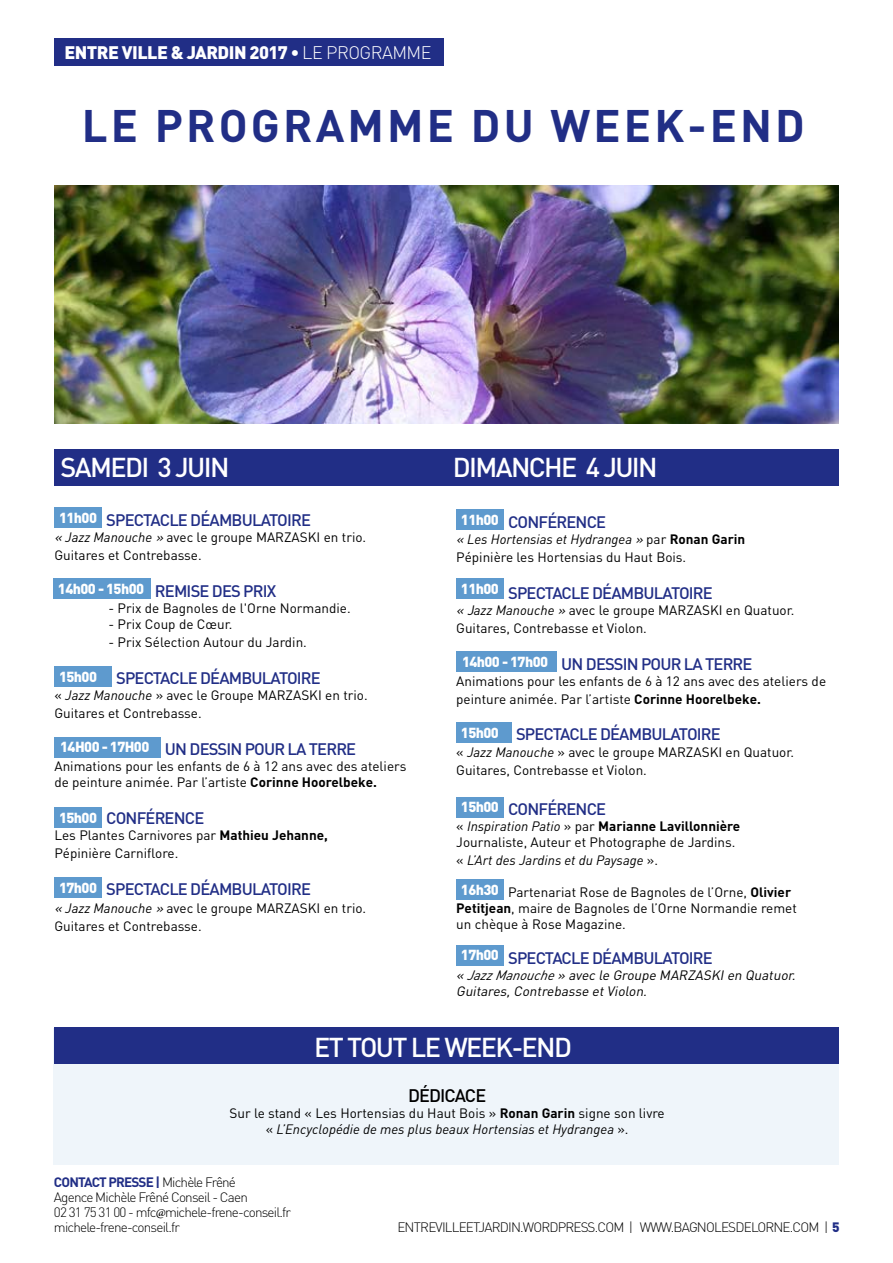
<style>
.page{position:relative;width:893px;height:1263px;background:#fff}
.page>*{position:absolute;margin:0;border:0;box-sizing:border-box;transform-origin:0 0}
.t1{font:700 45px "DIN";letter-spacing:.07em;color:#212e86}
.t2{font:500 27px "DIN";letter-spacing:-.06em;color:#fff}
.t3{font:900 18px "DIN";letter-spacing:-.03em;color:#fff}
.t4{font:500 18px "DIN";letter-spacing:-.05em;color:#000}
.t5{font:500 16.5px "DIN";letter-spacing:-.05em;color:#212e86}
.t6{font:900 14.4px "DIN";letter-spacing:-.04em;color:#fff}
.t7{font:13.5px/18px "DIN";color:#000}
.t8{font:300 13.5px/15px "DIN";letter-spacing:-.06em;color:#000}
.t9{font:italic 13.5px/16.2px "DIN";color:#000}
.t10{font:italic 13.5px "DIN";color:#000}
.s1{font-weight:300}
.s2{font-style:italic}
.s3{font-weight:700}
.s4{font-style:normal}
.s5{font-style:inherit}
.s6{font-weight:700;color:#212e86}
.s7{font-family:"Minion Pro";font-weight:400}
.s8{font-weight:900;color:#212e86}
</style>
<div class="page">
<div style="left:229px;top:449px;width:610px;height:36px;background:#212e86"></div>
<div style="left:53px;top:1028px;width:786px;height:136px;background:#eff5fa"></div>
<div style="left:54px;top:449px;width:186px;height:36px;background:#212e86"></div>
<div style="left:54px;top:507px;width:48px;height:21px;background:#5e9ace"></div>
<div style="left:456px;top:509px;width:48px;height:21px;background:#5e9ace"></div>
<div style="left:456px;top:578px;width:48px;height:21px;background:#5e9ace"></div>
<div style="left:54px;top:807px;width:48px;height:20px;background:#5e9ace"></div>
<div style="left:456px;top:797px;width:48px;height:20px;background:#5e9ace"></div>
<div style="left:54px;top:877px;width:48px;height:21px;background:#5e9ace"></div>
<div style="left:456px;top:945px;width:48px;height:20px;background:#5e9ace"></div>
<div style="left:456px;top:879px;width:48px;height:21px;background:#5e9ace"></div>
<div style="left:54px;top:667px;width:58px;height:20px;background:#5e9ace"></div>
<div style="left:53px;top:578px;width:98px;height:21px;background:#5e9ace"></div>
<div style="left:456px;top:722px;width:56px;height:21px;background:#5e9ace"></div>
<div style="left:54px;top:737px;width:107px;height:20px;background:#5e9ace"></div>
<div style="left:456px;top:651px;width:101px;height:21px;background:#5e9ace"></div>
<div style="left:54px;top:1028px;width:785px;height:36px;background:#212e86"></div>
<div style="left:54px;top:38px;width:389px;height:27px;background:#212e86"></div>
<img style="left:54px;top:186px;width:785px;height:237px">
<h3 class="t3" style="left:64px;top:41px;width:369px">ENTRE VILLE &amp; JARDIN 2017 • <span class="s1">LE PROGRAMME</span></h3>
<h1 class="t1" style="left:82px;top:96px;width:725px">LE PROGRAMME DU WEEK-END</h1>
<h2 class="t2" style="left:61px;top:450px;width:171px">SAMEDI 3 JUIN</h2>
<h2 class="t2" style="left:453px;top:450px;width:206px">DIMANCHE 4 JUIN</h2>
<p class="t6" style="left:59px;top:508px;width:39px">11h00</p>
<p class="t6" style="left:461px;top:510px;width:39px">11h00</p>
<p class="t5" style="left:106px;top:510px;width:206px">SPECTACLE DÉAMBULATOIRE</p>
<p class="t7" style="left:54px;top:528px;width:313px"><span class="s2">«</span> <span class="s2">Jazz Manouche</span> <span class="s2">»</span> avec le groupe MARZASKI en trio.<br>Guitares et Contrebasse.</p>
<p class="t5" style="left:155px;top:580px;width:123px">REMISE DES PRIX</p>
<p class="t7" style="left:108px;top:599px;width:244px">- Prix de Bagnoles de l'Orne Normandie.</p>
<p class="t7" style="left:108px;top:615px;width:125px">- Prix Coup de Cœur.</p>
<p class="t7" style="left:108px;top:633px;width:200px">- Prix Sélection Autour du Jardin.</p>
<p class="t5" style="left:116px;top:667px;width:206px">SPECTACLE DÉAMBULATOIRE</p>
<p class="t7" style="left:54px;top:686px;width:315px">« <span class="s2">Jazz Manouche</span> » avec le Groupe MARZASKI en trio.<br>Guitares et Contrebasse.</p>
<p class="t5" style="left:165px;top:738px;width:193px">UN DESSIN POUR LA TERRE</p>
<p class="t7" style="left:54px;top:758px;width:353px;line-height:16.2px">Animations pour les enfants de 6 à 12 ans avec des ateliers de peinture animée. Par l’artiste <span class="s3">Corinne Hoorelbeke.</span></p>
<p class="t5" style="left:106px;top:807px;width:100px">CONFÉRENCE</p>
<p class="t7" style="left:54px;top:826px;width:275px">Les Plantes Carnivores par <span class="s3">Mathieu Jehanne,<br></span>Pépinière Carniflore.</p>
<p class="t5" style="left:106px;top:878px;width:206px">SPECTACLE DÉAMBULATOIRE</p>
<p class="t7" style="left:54px;top:898px;width:313px"><span class="s2">«</span> <span class="s2">Jazz Manouche</span> <span class="s2">»</span> avec le groupe MARZASKI en trio.<br>Guitares et Contrebasse.</p>
<p class="t5" style="left:508px;top:511px;width:100px">CONFÉRENCE</p>
<p class="t7" style="left:456px;top:530px;width:290px"><span class="s2">«</span> <span class="s2">Les Hortensias et Hydrangea</span> <span class="s2">»</span> par <span class="s3">Ronan Garin<br></span>Pépinière les Hortensias du Haut Bois.</p>
<p class="t5" style="left:508px;top:582px;width:206px">SPECTACLE DÉAMBULATOIRE</p>
<p class="t7" style="left:456px;top:601px;width:340px"><span class="s2">« J</span><span class="s2">azz Manouche</span> <span class="s2">»</span> avec le groupe MARZASKI en Quatuor.<br>Guitares, Contrebasse et Violon.</p>
<p class="t5" style="left:561px;top:653px;width:193px">UN DESSIN POUR LA TERRE</p>
<p class="t7" style="left:456px;top:672px;width:371px">Animations pour les enfants de 6 à 12 ans avec des ateliers de peinture animée. Par l’artiste <span class="s3">Corinne Hoorelbeke.</span></p>
<p class="t5" style="left:516px;top:724px;width:206px">SPECTACLE DÉAMBULATOIRE</p>
<p class="t7" style="left:456px;top:742px;width:339px">« <span class="s2">Jazz Manouche</span> » avec le groupe MARZASKI en Quatuor.<br>Guitares, Contrebasse et Violon.</p>
<p class="t5" style="left:508px;top:798px;width:100px">CONFÉRENCE</p>
<p class="t7" style="left:456px;top:818px;width:286px;line-height:16.2px">« <span class="s2">Inspiration Patio</span> » par <span class="s3">Marianne Lavillonnière<br></span>Journaliste, Auteur et Photographe de Jardins.</p>
<p class="t10" style="left:456px;top:852px;width:203px"><span class="s4">«</span> L’Art des Jardins et du Paysage <span class="s4">».</span></p>
<p class="t7" style="left:456px;top:883px;width:342px;line-height:16.2px;text-indent:52px">Partenariat Rose de Bagnoles de l’Orne, <span class="s3">Olivier<br>Petitjean</span>, maire de Bagnoles de l’Orne Normandie remet un chèque à Rose Magazine.</p>
<p class="t5" style="left:508px;top:947px;width:206px">SPECTACLE DÉAMBULATOIRE</p>
<p class="t9" style="left:456px;top:967px;width:344px">« <span class="s5">Jazz Manouche</span> » avec le Groupe MARZASKIen Quatuor.<br>Guitares,Contrebasse etViolon.</p>
<p class="t6" style="left:58px;top:579px;width:88px">14h00 - 15h00</p>
<p class="t6" style="left:461px;top:579px;width:39px">11h00</p>
<p class="t6" style="left:462px;top:652px;width:88px">14h00 - 17h00</p>
<p class="t6" style="left:59px;top:667px;width:39px">15h00</p>
<p class="t6" style="left:461px;top:723px;width:39px">15h00</p>
<p class="t6" style="left:60px;top:737px;width:91px">14H00 - 17H00</p>
<p class="t6" style="left:461px;top:797px;width:39px">15h00</p>
<p class="t6" style="left:59px;top:808px;width:39px">15h00</p>
<p class="t6" style="left:59px;top:878px;width:39px">17h00</p>
<p class="t6" style="left:461px;top:880px;width:39px">16h30</p>
<p class="t6" style="left:461px;top:945px;width:39px">17h00</p>
<h2 class="t2" style="left:314px;top:1030px;width:259px">ET TOUT LE WEEK-END</h2>
<h3 class="t4" style="left:408px;top:1084px;width:80px">DÉDICACE</h3>
<p class="t7" style="left:229px;top:1105px;width:437px;line-height:16.2px;text-align:center">Sur le stand « Les Hortensias du Haut Bois » <span class="s3">Ronan Garin</span> signe son livre « <span class="s2">L’Encyclopédie de mes plus beaux Hortensias et Hydrangea</span> ».</p>
<p class="t8" style="left:54px;top:1174px;width:239px"><span class="s6">CONTACT PRESSE |</span> Michèle Frêné<br>Agence Michèle Frêné Conseil - Caen<br>02 31 75 31 00 - mfc<span class="s7">@</span>michele-frene-conseil.fr michele-frene-conseil.fr</p>
<p class="t8" style="left:397px;top:1219px;width:444px">ENTREVILLEETJARDIN.WORDPRESS.COM | WWW.BAGNOLESDELORNE.COM | <span class="s8">5</span></p>
</div>
